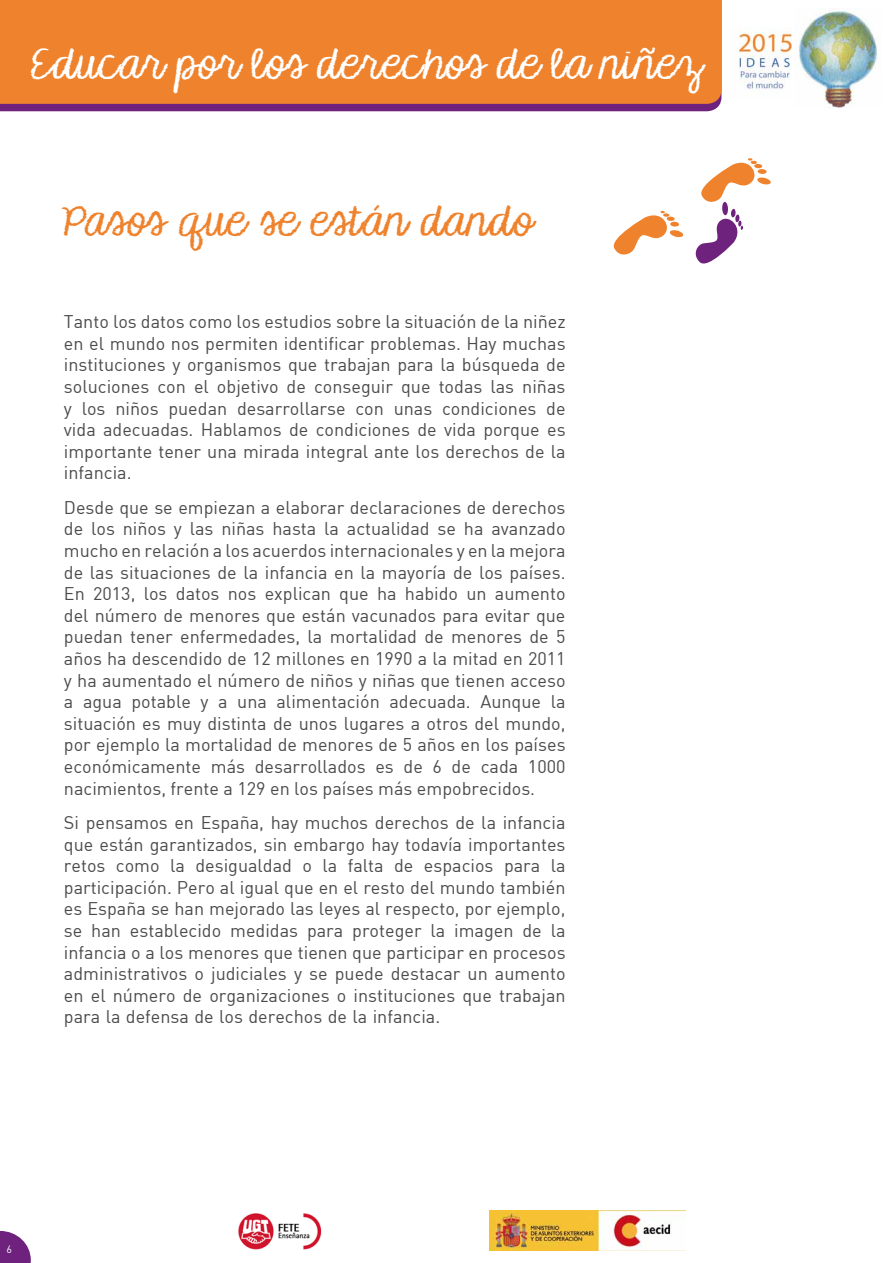
<style>
.page{position:relative;width:893px;height:1263px;background:#fff}
.page>*{position:absolute;margin:0;border:0;box-sizing:border-box;transform-origin:0 0}
.t1{font:40.5px "KG Makes You Stronger";letter-spacing:.04em;color:#fff}
.t2{font:40.5px "KG Makes You Stronger";letter-spacing:.03em;color:#ef822c}
.t3{font:18px/21.6px "DIN";color:#4b4b4d;text-align:justify}
.t4{font:10.5px "DIN";color:#fff}
.s1{color:#fff}
</style>
<div class="page">
<div style="left:0;top:104px;width:720px;height:7px;background:#6e217d"></div>
<div style="left:0;top:0;width:721px;height:104px;background:#ef822c"></div>
<img style="left:489px;top:1211px;width:196px;height:40px">
<img style="left:238px;top:1213px;width:84px;height:37px">
<svg style="left:0;top:1231px;width:31px;height:32px"></svg>
<img style="left:799px;top:11px;width:78px;height:97px">
<img style="left:738px;top:31px;width:54px;height:58px">
<svg style="left:613px;top:210px;width:71px;height:45px"></svg>
<svg style="left:695px;top:158px;width:76px;height:106px"></svg>
<h1 class="t1" style="left:31px;top:39px;width:672px">Educar por los derechos de la niñez</h1>
<h1 class="t2" style="left:62px;top:197px;width:471px">Pasos que se están dando</h1>
<p class="t3" style="left:64px;top:310px;width:503px">Tanto los datos como los estudios sobre la situación de la niñez en el mundo nos permiten identificar problemas. Hay muchas instituciones y organismos que trabajan para la búsqueda de soluciones con el objetivo de conseguir que todas las niñas y los niños puedan desarrollarse con unas condiciones de vida adecuadas. Hablamos de condiciones de vida porque es importante tener una mirada integral ante los derechos de la infancia.</p>
<p class="t3" style="left:64px;top:496px;width:503px">Desde que se empiezan a elaborar declaraciones de derechos de los niños y las niñas hasta la actualidad se ha avanzado mucho en relación a los acuerdos internacionales y en la mejora de las situaciones de la infancia en la mayoría de los países.<br>En 2013, los datos nos explican que ha habido un aumento del número de menores que están vacunados para evitar que puedan tener enfermedades, la mortalidad de menores de 5 años ha descendido de 12 millones en 1990 a la mitad en 2011 y ha aumentado el número de niños y niñas que tienen acceso a agua potable y a una alimentación adecuada. Aunque la situación es muy distinta de unos lugares a otros del mundo, por ejemplo la mortalidad de menores de 5 años en los países económicamente más desarrollados es de 6 de cada 1000 nacimientos, frente a 129 en los países más empobrecidos.</p>
<p class="t3" style="left:64px;top:811px;width:503px">Si pensamos en España, hay muchos derechos de la infancia que están garantizados, sin embargo hay todavía importantes retos como la desigualdad o la falta de espacios para la participación. Pero al igual que en el resto del mundo también es España se han mejorado las leyes al respecto, por ejemplo, se han establecido medidas para proteger la imagen de la infancia o a los menores que tienen que participar en procesos administrativos o judiciales y se puede destacar un aumento en el número de organizaciones o instituciones que trabajan para la defensa de los derechos de la infancia. <span class="s1">desigualdades,</span></p>
<p class="t4" style="left:6px;top:1242px;width:7px">6</p>
</div>
